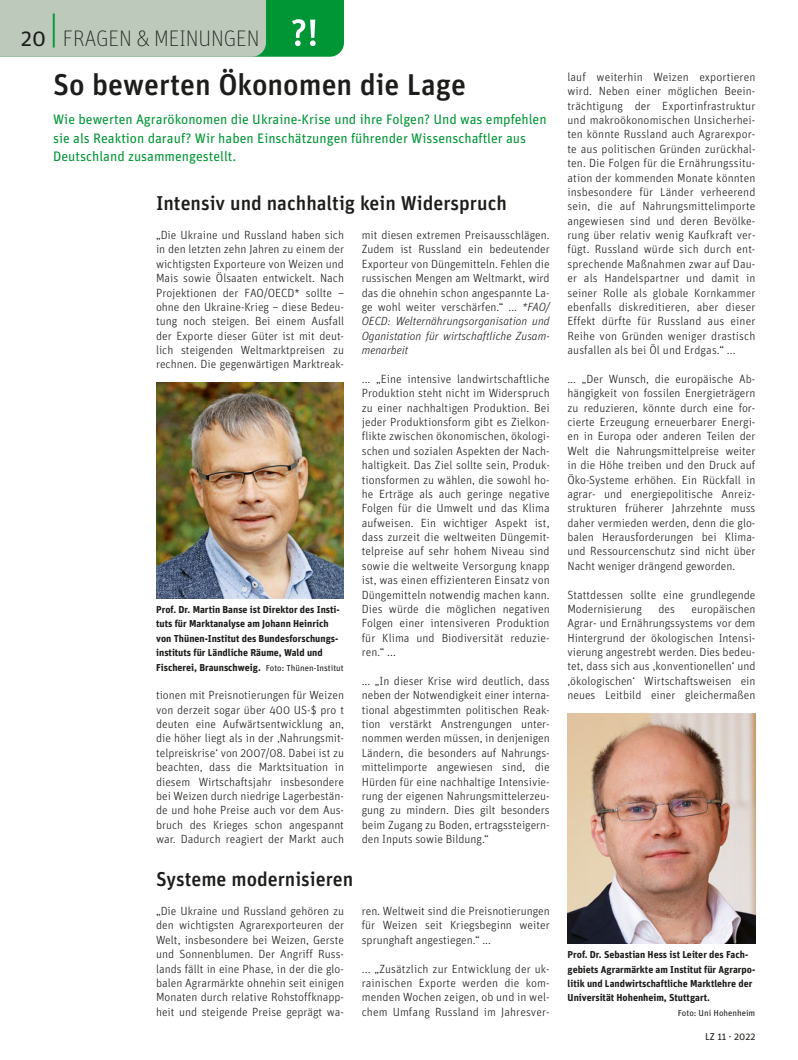
<style>
.page{position:relative;width:798px;height:1060px;background:#fff}
.page>*{position:absolute;margin:0;border:0;box-sizing:border-box;transform-origin:0 0}
.t1{font:500 30px "Unit OT";color:#1d1d1b}
.t2{font:100 22.5px "Unit OT";letter-spacing:-.005em;color:#1d1d1b;scale:.96 1}
.t3{font:500 20px "Unit OT";color:#1d1d1b}
.t4{font:13.75px/18.8px "Unit OT";color:#009636}
.t5{font:300 11.88px/14.4px "Unit OT";color:#1d1d1b;text-align:justify}
.t6{font:700 10px/14.4px "Unit OT";color:#1d1d1b}
.t7{font:10px "Unit OT";color:#1d1d1b}
.t8{font:8.75px "Unit OT";color:#1d1d1b}
.s1{font-weight:400}
.s2{font-style:italic}
.s3{font-weight:400;font-size:8.75px}
</style>
<div class="page">
<svg style="left:0;top:0;width:344px;height:57px;background:#96bf9f"></svg>
<img style="left:156px;top:383px;width:188px;height:215px">
<img style="left:567px;top:713px;width:188px;height:230px">
<h2 class="t2" style="left:21px;top:30px;width:250px"><span class="s1">20</span> <sup>|</sup> FRAGEN &amp; MEINUNGEN</h2>
<h1 class="t1" style="left:53px;top:74px;width:414px">So bewerten Ökonomen die Lage</h1>
<p class="t4" style="left:53px;top:111px;width:494px">Wie bewerten Agrarökonomen die Ukraine-Krise und ihre Folgen? Und was empfehlen sie als Reaktion darauf? Wir haben Einschätzungen führender Wissenschaftler aus<br>Deutschland zusammengestellt.</p>
<h3 class="t3" style="left:156px;top:196px;width:352px">Intensiv und nach haltig kein Widerspruch</h3>
<p class="t5" style="left:156px;top:229px;width:189px">„Die Ukraine und Russland haben sich in den letzten zehn Jahren zu einem der wichtigsten Exporteure von Weizen und Mais sowie Ölsaaten entwickelt. Nach Projektionen der FAO/OECD* sollte – ohne den Ukraine-Krieg – diese Bedeu&shy;tung noch steigen. Bei einem Ausfall der Exporte dieser Güter ist mit deut&shy;lich steigenden Weltmarktpreisen zu rechnen. Die gegenwärtigen Marktreak-</p>
<p class="t5" style="left:361px;top:229px;width:189px">mit diesen extremen Preisausschlägen.<br>Zudem ist Russland ein bedeutender Exporteur von Düngemitteln. Fehlen die russischen Mengen am Weltmarkt, wird das die ohnehin schon angespannte La&shy;ge wohl weiter verschärfen.“ ... <span class="s2">*FAO/ OECD: Welternährungsorganisation und Oganistation für wirtschaftliche Zusam&shy;menarbeit</span></p>
<p class="t5" style="left:361px;top:373px;width:189px">... „Eine intensive landwirtschaftliche Produktion steht nicht im Widerspruch zu einer nachhaltigen Produktion. Bei jeder Produktionsform gibt es Zielkon&shy;flikte zwischen ökonomischen, ökologi&shy;schen und sozialen Aspekten der Nach&shy;haltigkeit. Das Ziel sollte sein, Produk&shy;tionsformen zu wählen, die sowohl ho&shy;he Erträge als auch geringe negative Folgen für die Umwelt und das Klima aufweisen. Ein wichtiger Aspekt ist, dass zurzeit die weltweiten Düngemit&shy;telpreise auf sehr hohem Niveau sind sowie die weltweite Versorgung knapp ist, was einen effizienteren Einsatz von Düngemitteln notwendig machen kann.<br>Dies würde die möglichen negativen Folgen einer intensiveren Produktion für Klima und Biodiversität reduzie&shy;ren.“ ...</p>
<p class="t5" style="left:361px;top:675px;width:189px">... „In dieser Krise wird deutlich, dass neben der Notwendigkeit einer interna&shy;tional abgestimmten politischen Reak&shy;tion verstärkt Anstrengungen unter&shy;nommen werden müssen, in denjenigen Ländern, die besonders auf Nahrungs&shy;mittelimporte angewiesen sind, die Hürden für eine nachhaltige Intensivie&shy;rung der eigenen Nahrungsmittelerzeu&shy;gung zu mindern. Dies gilt besonders beim Zugang zu Boden, ertragssteigern&shy;den Inputs sowie Bildung.“</p>
<p class="t6" style="left:156px;top:603px;width:189px">Prof. Dr. Martin Banse ist Direktor des Insti&shy;tuts für Marktanalyse am Johann Heinrich von Thünen-Institut des Bundesforschungs&shy;instituts für Ländliche Räume, Wald und Fischerei, Braunschweig. <span class="s3">Foto: Thünen-Institut</span></p>
<p class="t5" style="left:156px;top:689px;width:189px">tionen mit Preisnotierungen für Weizen von derzeit sogar über 400 US-$ pro t deuten eine Aufwärtsentwicklung an, die höher liegt als in der ,Nahrungsmit&shy;telpreiskrise‘ von 2007/08. Dabei ist zu beachten, dass die Marktsituation in diesem Wirtschaftsjahr insbesondere bei Weizen durch niedrige Lagerbestän&shy;de und hohe Preise auch vor dem Aus&shy;bruch des Krieges schon angespannt war. Dadurch reagiert der Markt auch</p>
<h3 class="t3" style="left:156px;top:872px;width:199px">Systeme modernisieren</h3>
<p class="t5" style="left:156px;top:905px;width:189px">„Die Ukraine und Russland gehören zu den wichtigsten Agrarexporteuren der Welt, insbesondere bei Weizen, Gerste und Sonnenblumen. Der Angriff Russ&shy;lands fällt in eine Phase, in der die glo&shy;balen Agrarmärkte ohnehin seit einigen Monaten durch relative Rohstoffknapp&shy;heit und steigende Preise geprägt wa-</p>
<p class="t5" style="left:361px;top:905px;width:189px">ren. Weltweit sind die Preisnotierungen für Weizen seit Kriegsbeginn weiter sprunghaft angestiegen.“ ...</p>
<p class="t5" style="left:361px;top:962px;width:189px">... „Zusätzlich zur Entwicklung der uk&shy;rainischen Exporte werden die kom&shy;menden Wochen zeigen, ob und in wel&shy;chem Umfang Russland im Jahresver-</p>
<p class="t5" style="left:567px;top:71px;width:189px">lauf weiterhin Weizen exportieren wird. Neben einer möglichen Beein&shy;trächtigung der Exportinfrastruktur und makroökonomischen Unsicherhei&shy;ten könnte Russland auch Agrarexpor&shy;te aus politischen Gründen zurückhal&shy;ten. Die Folgen für die Ernährungssitu&shy;ation der kommenden Monate könnten insbesondere für Länder verheerend sein, die auf Nahrungsmittelimporte angewiesen sind und deren Bevölke&shy;rung über relativ wenig Kaufkraft ver&shy;fügt. Russland würde sich durch ent&shy;sprechende Maßnahmen zwar auf Dau&shy;er als Handelspartner und damit in seiner Rolle als globale Kornkammer ebenfalls diskreditieren, aber dieser Effekt dürfte für Russland aus einer Reihe von Gründen weniger drastisch ausfallen als bei Öl und Erdgas.“ ...</p>
<p class="t5" style="left:567px;top:373px;width:189px">... „Der Wunsch, die europäische Ab&shy;hängigkeit von fossilen Energieträgern zu reduzieren, könnte durch eine for&shy;cierte Erzeugung erneuerbarer Energi&shy;en in Europa oder anderen Teilen der Welt die Nahrungsmittelpreise weiter in die Höhe treiben und den Druck auf Öko-Systeme erhöhen. Ein Rückfall in agrar- und energiepolitische Anreiz&shy;strukturen früherer Jahrzehnte muss daher vermieden werden, denn die glo&shy;balen Herausforderungen bei Klima&shy;und Ressourcenschutz sind nicht über Nacht weniger drängend geworden.</p>
<p class="t5" style="left:567px;top:588px;width:189px">Stattdessen sollte eine grundlegende<br>Modernisierung</p>
<p class="t5" style="left:567px;top:603px;width:189px;text-indent:124px">europäischen Agrar- und Ernährungssystems vor dem Hintergrund der ökologischen Intensi&shy;vierung angestrebt werden. Dies bedeu&shy;tet, dass sich aus ,konventionellen‘ und ,ökologischen‘ Wirtschaftsweisen ein neues Leitbild einer gleichermaßen</p>
<p class="t5" style="left:658px;top:603px;width:18px">des</p>
<p class="t6" style="left:567px;top:948px;width:189px">Prof. Dr. Sebastian Hess ist Leiter des Fach&shy;gebiets Agrarmärkte am Institut für Agrarpo&shy;litik und Landwirtschaftliche Marktlehre der Universität Hohenheim, Stuttgart.</p>
<p class="t8" style="left:677px;top:1009px;width:79px">Foto: Uni Hohenheim</p>
<p class="t7" style="left:705px;top:1032px;width:52px">LZ 11 · 2022</p>
</div>
